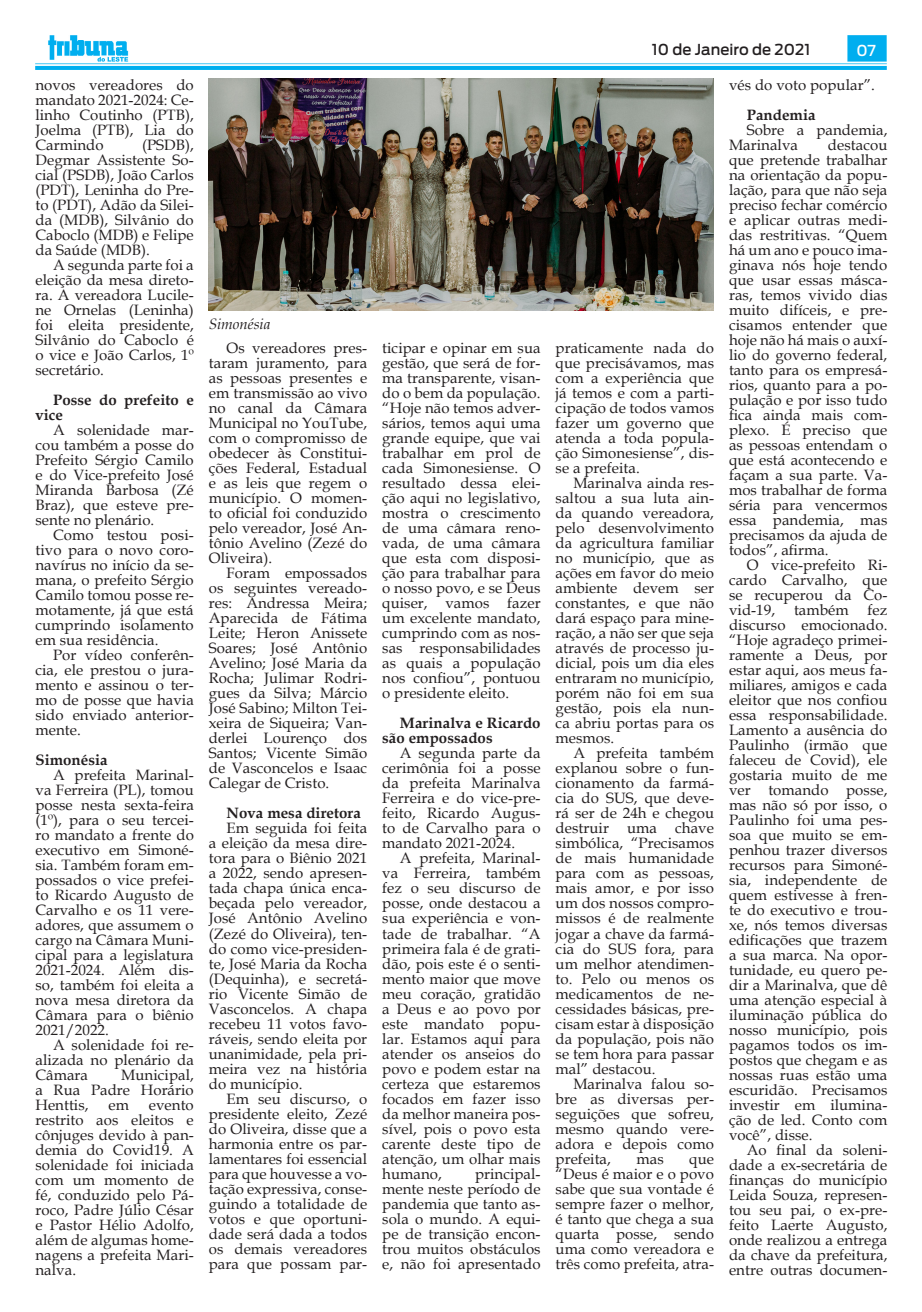
<style>
.page{position:relative;width:922px;height:1312px;background:#fff}
.page>*{position:absolute;margin:0;border:0;box-sizing:border-box;transform-origin:0 0}
.Tribuna_Texto_-_Book{font:15px/15px "Book Antiqua";letter-spacing:.005em;color:#231f20;text-align:justify}
.Tribuna_Texto_-_Book-2{font:700 15px/15px "Book Antiqua";letter-spacing:.005em;color:#231f20}
.t1{font:500 15px "Antenna";color:#231f20}
.Tribuna_Texto_-_Book-3{font:italic 15px "Book Antiqua";color:#231f20}
.t2{font:500 15px "Antenna";color:#fff}
</style>
<div class="page">
<img style="left:35px;top:35px;width:851px;height:34px">
<img style="left:209px;top:79px;width:504px;height:231px">
<p class="Tribuna_Texto_-_Book" style="left:35px;top:77px;width:160px">novos vereadores do mandato 2021-2024: Ce&shy;linho Coutinho (PTB), Joelma (PTB), Lia do Carmindo</p>
<p class="Tribuna_Texto_-_Book" style="left:35px;top:137px;width:160px;text-indent:106px">(PSDB), Degmar Assistente So&shy;cial (PSDB), João Carlos (PDT), Leninha do Pre&shy;to (PDT), Adão da Silei&shy;da (MDB), Silvânio do Caboclo (MDB) e Felipe da Saúde (MDB).</p>
<p class="Tribuna_Texto_-_Book" style="left:35px;top:257px;width:160px;text-indent:18px">A segunda parte foi a eleição da mesa direto&shy;ra. A vereadora Lucile&shy;ne Ornelas (Leninha) foi eleita presidente, Silvânio do Caboclo é o vice e João Carlos, 1º secretário.</p>
<p class="Tribuna_Texto_-_Book-2" style="left:35px;top:392px;width:160px;text-indent:18px">Posse do prefeito e vice</p>
<p class="Tribuna_Texto_-_Book" style="left:35px;top:422px;width:160px;text-indent:18px">A solenidade mar&shy;cou também a posse do Prefeito Sérgio Camilo e do Vice-prefeito José Miranda Barbosa (Zé Braz), que esteve pre&shy;sente no plenário.</p>
<p class="Tribuna_Texto_-_Book" style="left:35px;top:527px;width:160px;text-indent:18px">Como testou posi&shy;tivo para o novo coro&shy;navírus no início da se&shy;mana, o prefeito Sérgio Camilo tomou posse re&shy;motamente, já que está cumprindo isolamento em sua residência.</p>
<p class="Tribuna_Texto_-_Book" style="left:35px;top:647px;width:160px;text-indent:18px">Por vídeo conferên&shy;cia, ele prestou o jura&shy;mento e assinou o ter&shy;mo de posse que havia sido enviado anterior&shy;mente.</p>
<p class="Tribuna_Texto_-_Book-2" style="left:35px;top:752px;width:74px">Simonésia</p>
<p class="Tribuna_Texto_-_Book" style="left:35px;top:767px;width:160px;text-indent:18px">A prefeita Marinal&shy;va Ferreira (PL), tomou posse nesta sexta-feira (1º), para o seu tercei&shy;ro mandato a frente do executivo em Simoné&shy;sia. Também foram em&shy;possados o vice prefei&shy;to Ricardo Augusto de Carvalho e os 11 vere&shy;adores, que assumem o cargo na Câmara Muni&shy;cipal para a legislatura 2021-2024. Além dis&shy;so, também foi eleita a nova mesa diretora da Câmara para o biênio 2021/2022.</p>
<p class="Tribuna_Texto_-_Book" style="left:35px;top:1037px;width:160px;text-indent:18px">A solenidade foi re&shy;alizada no plenário da Câmara</p>
<p class="Tribuna_Texto_-_Book" style="left:35px;top:1067px;width:160px;text-indent:86px">Municipal, a Rua Padre Horário Henttis,</p>
<p class="Tribuna_Texto_-_Book" style="left:35px;top:1097px;width:160px;text-indent:113px">evento restrito aos eleitos e cônjuges devido à pan&shy;demia do Covid19. A solenidade foi iniciada com um momento de fé, conduzido pelo Pá&shy;roco, Padre Júlio César e Pastor Hélio Adolfo, além de algumas home&shy;nagens a prefeita Mari&shy;nalva.</p>
<p class="Tribuna_Texto_-_Book" style="left:108px;top:1097px;width:22px">em</p>
<p class="Tribuna_Texto_-_Book-3" style="left:209px;top:313px;width:63px">Simonésia</p>
<p class="Tribuna_Texto_-_Book" style="left:209px;top:340px;width:160px;text-indent:18px">Os vereadores pres&shy;taram juramento, para as pessoas presentes e em transmissão ao vivo no canal da Câmara Municipal no YouTube, com o compromisso de obedecer às Constitui&shy;ções Federal, Estadual e as leis que regem o município. O momen&shy;to oficial foi conduzido pelo vereador, José An&shy;tônio Avelino (Zezé do Oliveira).</p>
<p class="Tribuna_Texto_-_Book" style="left:209px;top:565px;width:160px;text-indent:18px">Foram empossados os seguintes vereado&shy;res: Andressa Meira; Aparecida de Fátima Leite; Heron Anissete Soares; José Antônio Avelino; José Maria da Rocha; Julimar Rodri&shy;gues da Silva; Márcio José Sabino; Milton Tei&shy;xeira de Siqueira; Van&shy;derlei Lourenço dos Santos; Vicente Simão de Vasconcelos e Isaac Calegar de Cristo.</p>
<p class="Tribuna_Texto_-_Book-2" style="left:226px;top:805px;width:136px">Nova mesa diretora</p>
<p class="Tribuna_Texto_-_Book" style="left:209px;top:820px;width:160px;text-indent:18px">Em seguida foi feita a eleição da mesa dire&shy;tora para o Biênio 2021 a 2022, sendo apresen&shy;tada chapa única enca&shy;beçada pelo vereador, José Antônio Avelino (Zezé do Oliveira), ten&shy;do como vice-presiden&shy;te, José Maria da Rocha (Dequinha), e secretá&shy;rio Vicente Simão de Vasconcelos. A chapa recebeu 11 votos favo&shy;ráveis, sendo eleita por unanimidade, pela pri&shy;meira vez na história do município.</p>
<p class="Tribuna_Texto_-_Book" style="left:209px;top:1090px;width:160px;text-indent:18px">Em seu discurso, o presidente eleito, Zezé do Oliveira, disse que a harmonia entre os par&shy;lamentares foi essencial para que houvesse a vo&shy;tação expressiva, conse&shy;guindo a totalidade de votos e que oportuni&shy;dade será dada a todos os demais vereadores para que possam par-</p>
<p class="Tribuna_Texto_-_Book" style="left:382px;top:340px;width:160px">ticipar e opinar em sua gestão, que será de for&shy;ma transparente, visan&shy;do o bem da população. “Hoje não temos adver&shy;sários, temos aqui uma grande equipe, que vai trabalhar em prol de cada Simonesiense. O resultado dessa elei&shy;ção aqui no legislativo, mostra o crescimento de uma câmara reno&shy;vada, de uma câmara que esta com disposi&shy;ção para trabalhar para o nosso povo, e se Deus quiser, vamos fazer um excelente mandato, cumprindo com as nos&shy;sas responsabilidades as quais a população nos confiou”, pontuou o presidente eleito.</p>
<p class="Tribuna_Texto_-_Book-2" style="left:382px;top:715px;width:160px;text-indent:18px">Marinalva e Ricardo são empossados</p>
<p class="Tribuna_Texto_-_Book" style="left:382px;top:745px;width:160px;text-indent:18px">A segunda parte da cerimônia foi a posse da prefeita Marinalva Ferreira e do vice-pre&shy;feito, Ricardo Augus&shy;to de Carvalho para o mandato 2021-2024.</p>
<p class="Tribuna_Texto_-_Book" style="left:382px;top:850px;width:160px;text-indent:18px">A prefeita, Marinal&shy;va Ferreira, também fez o seu discurso de posse, onde destacou a sua experiência e von&shy;tade de trabalhar. “A primeira fala é de grati&shy;dão, pois este é o senti&shy;mento maior que move meu coração, gratidão a Deus e ao povo por este mandato popu&shy;lar. Estamos aqui para atender os anseios do povo e podem estar na certeza que estaremos focados em fazer isso da melhor maneira pos&shy;sível, pois o povo esta carente deste tipo de atenção, um olhar mais humano,</p>
<p class="Tribuna_Texto_-_Book" style="left:382px;top:1165px;width:160px;text-indent:93px">principal&shy;mente neste período de pandemia que tanto as&shy;sola o mundo. A equi&shy;pe de transição encon&shy;trou muitos obstáculos e, não foi apresentado</p>
<p class="t1" style="left:651px;top:41px;width:160px">10 de Janeiro de 2021</p>
<p class="t2" style="left:856px;top:41px;width:21px">07</p>
<p class="Tribuna_Texto_-_Book" style="left:555px;top:340px;width:160px">praticamente nada do que precisávamos, mas com a experiência que já temos e com a parti&shy;cipação de todos vamos fazer um governo que atenda a toda popula&shy;ção Simonesiense”, dis&shy;se a prefeita.</p>
<p class="Tribuna_Texto_-_Book" style="left:555px;top:475px;width:160px;text-indent:18px">Marinalva ainda res&shy;saltou a sua luta ain&shy;da quando vereadora, pelo desenvolvimento da agricultura familiar no município, que as ações em favor do meio ambiente devem ser constantes, e que não dará espaço para mine&shy;ração, a não ser que seja através de processo ju&shy;dicial, pois um dia eles entraram no município, porém não foi em sua gestão, pois ela nun&shy;ca abriu portas para os mesmos.</p>
<p class="Tribuna_Texto_-_Book" style="left:555px;top:745px;width:160px;text-indent:18px">A prefeita também explanou sobre o fun&shy;cionamento da farmá&shy;cia do SUS, que deve&shy;rá ser de 24h e chegou destruir uma chave simbólica, “Precisamos de mais humanidade para com as pessoas, mais amor, e por isso um dos nossos compro&shy;missos é de realmente jogar a chave da farmá&shy;cia do SUS fora, para um melhor atendimen&shy;to. Pelo ou menos os medicamentos de ne&shy;cessidades básicas, pre&shy;cisam estar à disposição da população, pois não se tem hora para passar mal” destacou.</p>
<p class="Tribuna_Texto_-_Book" style="left:555px;top:1075px;width:160px;text-indent:18px">Marinalva falou so&shy;bre as diversas per&shy;seguições que sofreu, mesmo quando vere&shy;adora e depois como prefeita,</p>
<p class="Tribuna_Texto_-_Book" style="left:555px;top:1150px;width:160px;text-indent:134px">que “Deus é maior e o povo sabe que sua vontade é sempre fazer o melhor, é tanto que chega a sua quarta posse, sendo uma como vereadora e três como prefeita, atra-</p>
<p class="Tribuna_Texto_-_Book" style="left:636px;top:1150px;width:29px">mas</p>
<p class="Tribuna_Texto_-_Book" style="left:728px;top:77px;width:147px">vés do voto popular”.</p>
<p class="Tribuna_Texto_-_Book-2" style="left:746px;top:107px;width:70px">Pandemia</p>
<p class="Tribuna_Texto_-_Book" style="left:728px;top:122px;width:160px;text-indent:18px">Sobre a pandemia,<br>Marinalva</p>
<p class="Tribuna_Texto_-_Book" style="left:728px;top:137px;width:160px;text-indent:99px">destacou que pretende trabalhar na orientação da popu&shy;lação, para que não seja preciso fechar comércio e aplicar outras medi&shy;das restritivas. “Quem há um ano e pouco ima&shy;ginava nós hoje tendo que usar essas másca&shy;ras, temos vivido dias muito difíceis, e pre&shy;cisamos entender que hoje não há mais o auxí&shy;lio do governo federal, tanto para os empresá&shy;rios, quanto para a po&shy;pulação e por isso tudo fica ainda mais com&shy;plexo. É preciso que as pessoas entendam o que está acontecendo e façam a sua parte. Va&shy;mos trabalhar de forma séria para vencermos essa pandemia, mas precisamos da ajuda de todos”, afirma.</p>
<p class="Tribuna_Texto_-_Book" style="left:728px;top:557px;width:160px;text-indent:18px">O vice-prefeito Ri&shy;cardo Carvalho, que se recuperou da Co&shy;vid-19,</p>
<p class="Tribuna_Texto_-_Book" style="left:728px;top:602px;width:160px;text-indent:138px">fez discurso emocionado. “Hoje agradeço primei&shy;ramente a Deus, por estar aqui, aos meus fa&shy;miliares, amigos e cada eleitor que nos confiou essa responsabilidade.<br>Lamento a ausência do Paulinho (irmão que faleceu de Covid), ele gostaria muito de me ver tomando posse, mas não só por isso, o Paulinho foi uma pes&shy;soa que muito se em&shy;penhou trazer diversos recursos para Simoné&shy;sia, independente de quem estivesse à fren&shy;te do executivo e trou&shy;xe, nós temos diversas edificações que trazem a sua marca. Na opor&shy;tunidade, eu quero pe&shy;dir a Marinalva, que dê uma atenção especial à iluminação pública do nosso município, pois pagamos todos os im&shy;postos que chegam e as nossas ruas estão uma escuridão. Precisamos investir em ilumina&shy;ção de led. Conto com você”, disse.</p>
<p class="Tribuna_Texto_-_Book" style="left:728px;top:1142px;width:160px;text-indent:18px">Ao final da soleni&shy;dade a ex-secretária de finanças do município Leida Souza, represen&shy;tou seu pai, o ex-pre&shy;feito Laerte Augusto, onde realizou a entrega da chave da prefeitura, entre outras documen-</p>
<p class="Tribuna_Texto_-_Book" style="left:793px;top:602px;width:56px">também</p>
</div>
